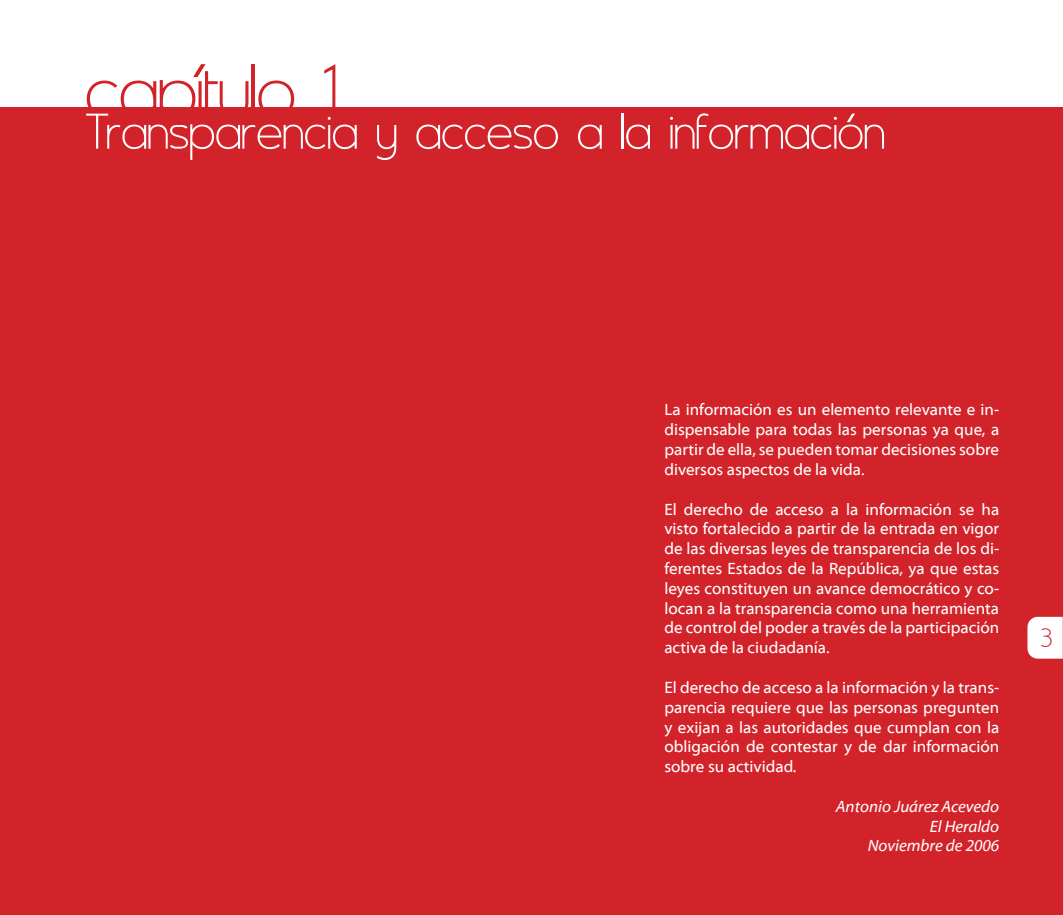
<style>
.page{position:relative;width:1063px;height:915px;background:#fff}
.page>*{position:absolute;margin:0;border:0;box-sizing:border-box;transform-origin:0 0}
.t1{font:90px "Asenine";color:#d2232a}
.t2{font:60px "Asenine";color:#fff}
.t3{font:31.5px "Asenine";color:#d2232a}
.t4{font:16.5px/19.8px "Myriad Web Pro";color:#fff;text-align:justify}
.t5{font:italic 16.5px/19.8px "Myriad Web Pro";color:#fff;text-align:right}
</style>
<div class="page">
<div style="left:0;top:108px;width:1063px;height:806px;background:#d2232a"></div>
<svg style="left:1027px;top:616px;width:36px;height:42px;background:#fbf0f0"></svg>
<h1 class="t1" style="left:85px;top:44px;width:253px">capítulo 1</h1>
<h2 class="t2" style="left:85px;top:100px;width:802px">Transparencia y acceso a la información</h2>
<p class="t4" style="left:664px;top:400px;width:336px">La información es un elemento relevante e in&shy;dispensable para todas las personas ya que, a partir de ella, se pueden tomar decisiones sobre diversos aspectos de la vida.</p>
<p class="t4" style="left:664px;top:499px;width:336px">El derecho de acceso a la información se ha visto fortalecido a partir de la entrada en vigor de las diversas leyes de transparencia de los di&shy;ferentes Estados de la República, ya que estas leyes constituyen un avance democrático y co&shy;locan a la transparencia como una herramienta de control del poder a través de la participación activa de la ciudadanía.</p>
<p class="t4" style="left:664px;top:677px;width:336px">El derecho de acceso a la información y la trans&shy;parencia requiere que las personas pregunten y exijan a las autoridades que cumplan con la obligación de contestar y de dar información sobre su actividad.</p>
<p class="t5" style="left:836px;top:796px;width:165px">Antonio Juárez Acevedo<br>El Heraldo<br>Noviembre de 2006</p>
<h3 class="t3" style="left:1041px;top:621px;width:13px">3</h3>
</div>
